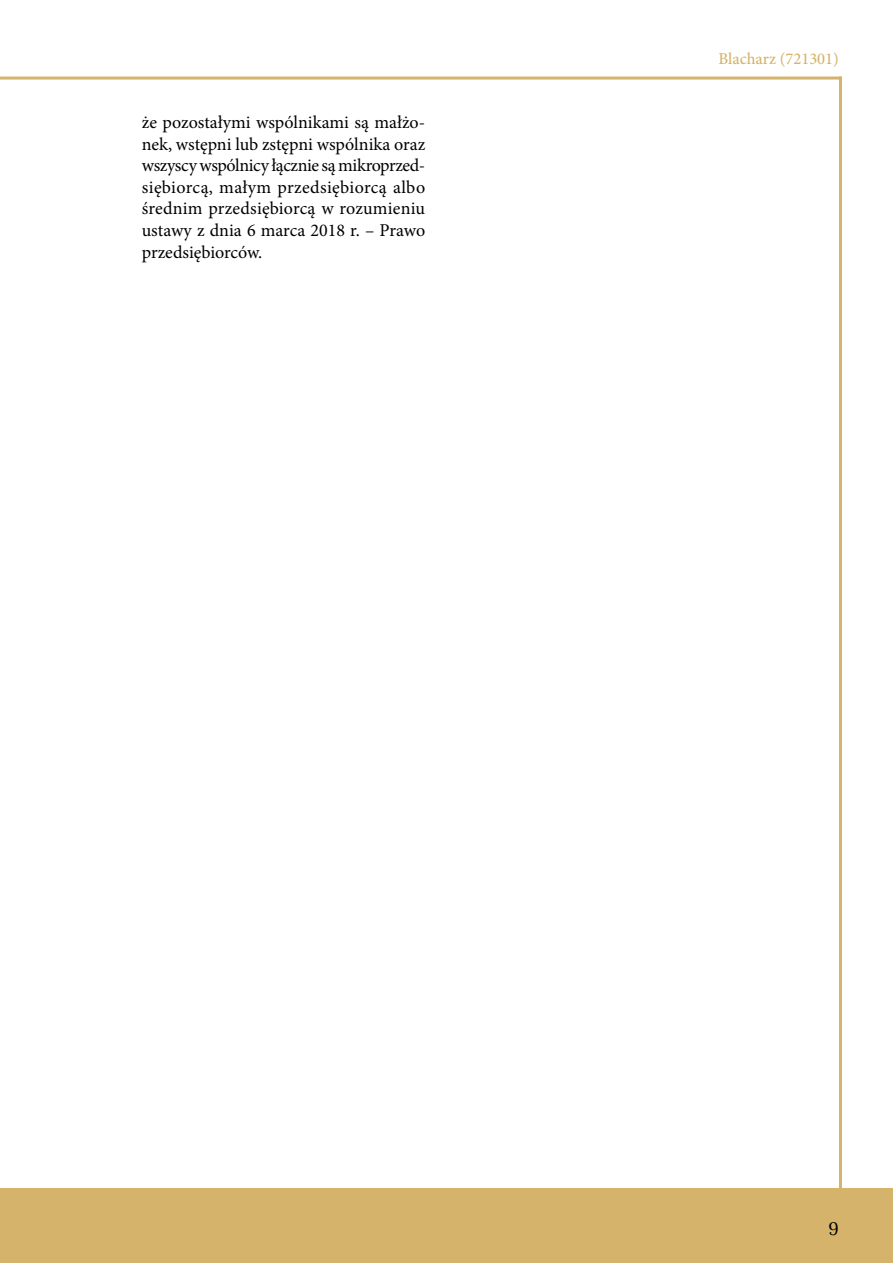
<style>
.page{position:relative;width:893px;height:1263px;background:#fff}
.page>*{position:absolute;margin:0;border:0;box-sizing:border-box;transform-origin:0 0}
.t1{font:18px/21.6px "Minion Pro";color:#000;text-align:justify}
.t2{font:18px "Lora";color:#000}
.t3{font:500 16.5px "Minion Pro";color:#d5b36b}
</style>
<div class="page">
<div style="left:0;top:1188px;width:893px;height:75px;background:#d5b36b"></div>
<hr style="left:839px;top:77px;width:3px;height:1113px;background:#d5b36b">
<hr style="left:0;top:77px;width:842px;height:3px;background:#d5b36b">
<p class="t1" style="left:142px;top:111px;width:285px">że pozostałymi wspólnikami są małżo&shy;nek, wstępni lub zstępni wspólnika oraz wszyscy wspólnicy łącznie są mikroprzed&shy;siębiorcą, małym przedsiębiorcą albo średnim przedsiębiorcą w rozumieniu ustawy z dnia 6 marca 2018 r. – Prawo przedsiębiorców.</p>
<p class="t3" style="left:718px;top:48px;width:122px">Blacharz (721301)</p>
<p class="t2" style="left:829px;top:1215px;width:12px">9</p>
</div>
